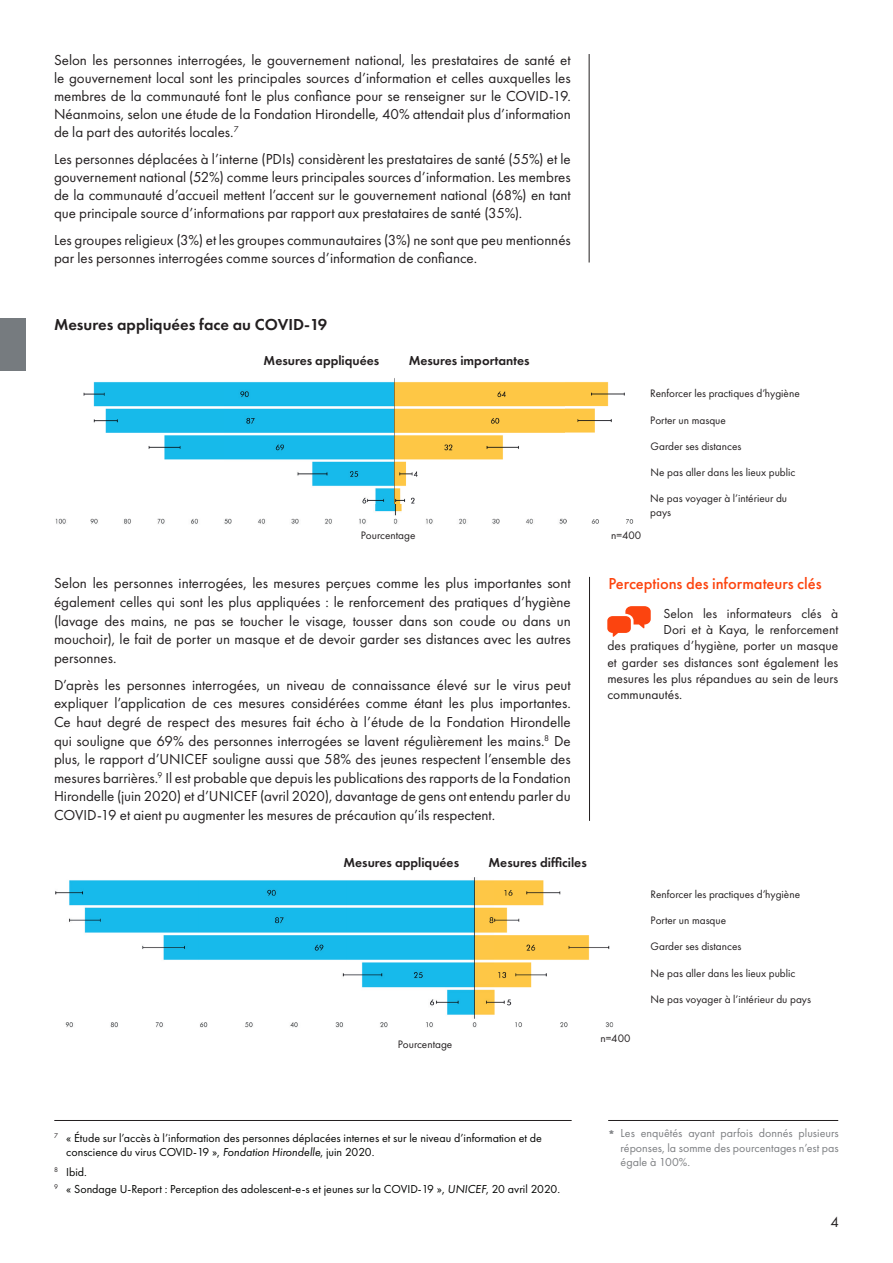
<style>
.page{position:relative;width:893px;height:1263px;background:#fff}
.page>*{position:absolute;margin:0;border:0;box-sizing:border-box;transform-origin:0 0}
.Subtitles{font:600 16.5px "Futura PT";color:#231f20}
.P2{font:500 16.5px "Futura PT";letter-spacing:-.005em;color:#fc440f}
.P2-2{font:15px/18.6px "Futura PT";color:#231f20;text-align:justify}
.P2-3{font:13.5px "Futura PT";color:#231f20}
.Subtitles-2{font:600 13.5px "Futura PT";color:#231f20}
.Footnotes{font:12px/14.4px "Futura PT";color:#040503}
.asterix{font:12px/14.4px "Futura PT";color:#7d7f82;text-align:justify}
.Footnotes-2{font:12px "Futura PT";color:#7d7f82}
.Table_text{font:11.25px/13.5px "Futura PT";color:#231f20}
.Footnotes-3{font:7.05px "Futura PT";color:#231f20}
.s1{font-style:italic}
</style>
<div class="page">
<hr style="left:589px;top:577px;width:1px;height:244px;background:#231f20">
<hr style="left:54px;top:1120px;width:518px;height:1px;background:#231f20">
<div style="left:0;top:318px;width:25px;height:53px;background:#767b7f"></div>
<img style="left:55px;top:378px;width:579px;height:146px">
<img style="left:55px;top:878px;width:559px;height:150px">
<svg style="left:607px;top:606px;width:44px;height:31px"></svg>
<hr style="left:608px;top:1120px;width:230px;height:1px;background:#231f20">
<hr style="left:589px;top:54px;width:1px;height:208px;background:#231f20">
<p class="P2-2" style="left:54px;top:51px;width:518px;line-height:18px">Selon les personnes interrogées, le gouvernement national, les prestataires de santé et le gouvernement local sont les principales sources d’information et celles auxquelles les membres de la communauté font le plus confiance pour se renseigner sur le COVID-19.<br>Néanmoins, selon une étude de la Fondation Hirondelle, 40% attendait plus d’information de la part des autorités locales.<sup>7</sup></p>
<p class="P2-2" style="left:54px;top:150px;width:518px;line-height:18px">Les personnes déplacées à l’interne (PDIs) considèrent les prestataires de santé (55%) et le gouvernement national (52%) comme leurs principales sources d’information. Les membres de la communauté d’accueil mettent l’accent sur le gouvernement national (68%) en tant que principale source d’informations par rapport aux prestataires de santé (35%).</p>
<p class="P2-2" style="left:54px;top:230px;width:518px;line-height:18px">Les groupes religieux (3%) et les groupes communautaires (3%) ne sont que peu mentionnés par les personnes interrogées comme sources d’information de confiance.</p>
<p class="Subtitles" style="left:54px;top:314px;width:275px">Mesures appliquées face au COVID-19</p>
<p class="Subtitles-2" style="left:264px;top:352px;width:117px">Mesures appliquées</p>
<p class="Subtitles-2" style="left:409px;top:352px;width:122px">Mesures importantes</p>
<p class="Table_text" style="left:361px;top:529px;width:56px">Pourcentage</p>
<p class="Table_text" style="left:611px;top:529px;width:32px">n=400</p>
<p class="Table_text" style="left:650px;top:386px;width:151px">Renforcer les practiques d’hygiène</p>
<p class="Table_text" style="left:650px;top:413px;width:77px">Porter un masque</p>
<p class="Table_text" style="left:651px;top:440px;width:92px">Garder ses distances</p>
<p class="Table_text" style="left:651px;top:465px;width:146px">Ne pas aller dans les lieux public</p>
<p class="Table_text" style="left:650px;top:492px;width:138px">Ne pas voyager à l’intérieur du pays</p>
<p class="P2-2" style="left:54px;top:574px;width:518px">Selon les personnes interrogées, les mesures perçues comme les plus importantes sont également celles qui sont les plus appliquées : le renforcement des pratiques d’hygiène (lavage des mains, ne pas se toucher le visage, tousser dans son coude ou dans un mouchoir), le fait de porter un masque et de devoir garder ses distances avec les autres personnes.</p>
<p class="P2-2" style="left:54px;top:675px;width:518px">D’après les personnes interrogées, un niveau de connaissance élevé sur le virus peut expliquer l’application de ces mesures considérées comme étant les plus importantes.<br>Ce haut degré de respect des mesures fait écho à l’étude de la Fondation Hirondelle qui souligne que 69% des personnes interrogées se lavent régulièrement les mains.<sup>8</sup> De plus, le rapport d’UNICEF souligne aussi que 58% des jeunes respectent l’ensemble des mesures barrières.<sup>9</sup> Il est probable que depuis les publications des rapports de la Fondation Hirondelle (juin 2020) et d’UNICEF (avril 2020), davantage de gens ont entendu parler du COVID-19 et aient pu augmenter les mesures de précaution qu’ils respectent.</p>
<p class="Subtitles-2" style="left:343px;top:854px;width:117px">Mesures appliquées</p>
<p class="Subtitles-2" style="left:489px;top:854px;width:100px">Mesures difficiles</p>
<p class="Table_text" style="left:398px;top:1037px;width:56px">Pourcentage</p>
<p class="P2" style="left:608px;top:574px;width:215px">Perceptions des informateurs clés</p>
<p class="P2-3" style="left:663px;top:605px;width:176px">Selon les informateurs clés à</p>
<p class="P2-3" style="left:663px;top:622px;width:176px">Dori et à Kaya, le renforcement</p>
<p class="P2-3" style="left:607px;top:638px;width:232px">des pratiques d’hygiène, porter un masque</p>
<p class="P2-3" style="left:607px;top:654px;width:232px">et garder ses distances sont également les</p>
<p class="P2-3" style="left:607px;top:670px;width:232px">mesures les plus répandues au sein de leurs</p>
<p class="P2-3" style="left:607px;top:686px;width:76px">communautés.</p>
<p class="Table_text" style="left:600px;top:1031px;width:32px">n=400</p>
<p class="Table_text" style="left:651px;top:887px;width:151px">Renforcer les practiques d’hygiène</p>
<p class="Table_text" style="left:651px;top:913px;width:77px">Porter un masque</p>
<p class="Table_text" style="left:651px;top:940px;width:92px">Garder ses distances</p>
<p class="Table_text" style="left:651px;top:966px;width:146px">Ne pas aller dans les lieux public</p>
<p class="Table_text" style="left:651px;top:992px;width:162px">Ne pas voyager à l’intérieur du pays</p>
<p class="Footnotes-3" style="left:54px;top:1131px;width:5px">7</p>
<p class="Footnotes-3" style="left:54px;top:1165px;width:5px">8</p>
<p class="Footnotes" style="left:66px;top:1130px;width:477px">« Étude sur l’accès à l’information des personnes déplacées internes et sur le niveau d’information et de conscience du virus COVID-19 », <span class="s1">Fondation Hirondelle</span>, juin 2020.</p>
<p class="Footnotes" style="left:66px;top:1164px;width:22px">Ibid.</p>
<p class="asterix" style="left:621px;top:1126px;width:220px">Les enquêtés ayant parfois donnés plusieurs réponses, la somme des pourcentages n’est pas égale à 100%.</p>
<p class="Footnotes-2" style="left:608px;top:1127px;width:8px">*</p>
<p class="Footnotes-3" style="left:54px;top:1182px;width:5px">9</p>
<p class="Footnotes" style="left:66px;top:1182px;width:495px">« Sondage U-Report : Perception des adolescent-e-s et jeunes sur la COVID-19 », <span class="s1">UNICEF</span>, 20 avril 2020.</p>
<p class="P2-2" style="left:830px;top:1213px;width:10px">4</p>
</div>
